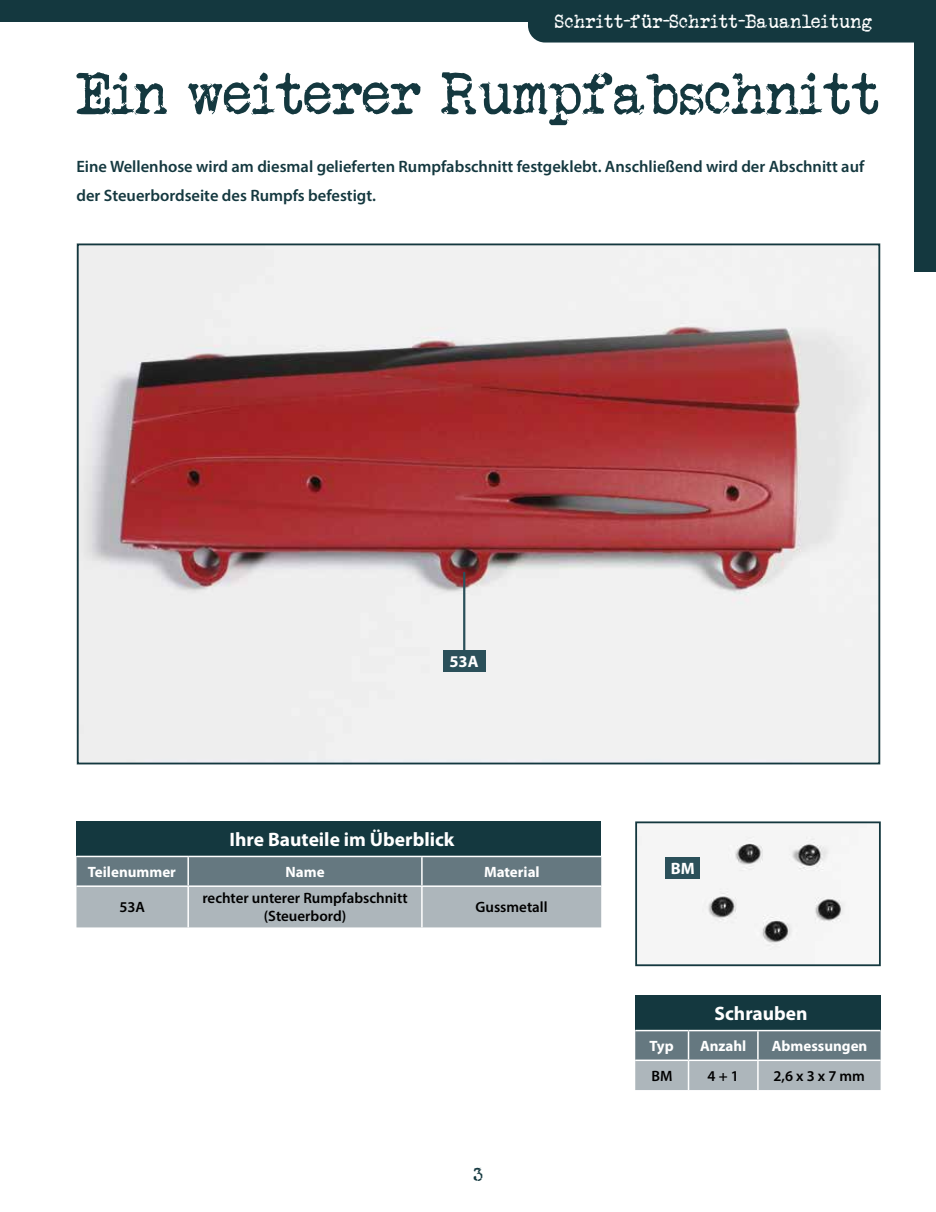
<style>
.page{position:relative;width:936px;height:1212px;background:#fff}
.page>*{position:absolute;margin:0;border:0;box-sizing:border-box;transform-origin:0 0}
.t1{font:60px "Veteran Typewriter";letter-spacing:-.005em;color:#14383f}
.t2{font:700 19.5px "Myriad Pro";color:#fff}
.t3{font:19.5px "Veteran Typewriter";letter-spacing:.02em;color:#fff}
.t4{font:19.5px "Veteran Typewriter";color:#14383f}
.t5{font:600 16.5px/28.5px "Myriad Pro";color:#14383f}
.t6{font:700 16.5px "Myriad Pro";color:#fff}
.t7{font:600 15px/18px "Myriad Pro";color:#000;text-align:center}
.t8{font:700 15px "Myriad Pro";color:#fff}
</style>
<div class="page">
<img style="left:638px;top:836px;width:208px;height:114px">
<div style="left:635px;top:821px;width:245px;height:145px;border:2px solid #14383f"></div>
<img style="left:80px;top:246px;width:797px;height:515px">
<div style="left:665px;top:857px;width:34px;height:21px;background:#2b505a"></div>
<div style="left:76px;top:821px;width:525px;height:35px;background:#14383f"></div>
<svg style="left:76px;top:857px;width:525px;height:70px;background:#909da3"></svg>
<hr style="left:188px;top:885px;width:234px;height:2px;background:#fff">
<hr style="left:187px;top:887px;width:2px;height:40px;background:#fff">
<hr style="left:422px;top:885px;width:179px;height:2px;background:#fff">
<hr style="left:421px;top:887px;width:1px;height:40px;background:#fff">
<hr style="left:187px;top:857px;width:2px;height:28px;background:#fff">
<hr style="left:76px;top:885px;width:112px;height:2px;background:#fff">
<div style="left:635px;top:995px;width:245px;height:35px;background:#14383f"></div>
<svg style="left:635px;top:1031px;width:245px;height:59px;background:#8e9ba2"></svg>
<hr style="left:463px;top:573px;width:2px;height:88px;background:#2b505a">
<div style="left:443px;top:650px;width:42px;height:22px;background:#2b505a"></div>
<div style="left:914px;top:0;width:21px;height:272px;background:#14383f"></div>
<div style="left:528px;top:21px;width:386px;height:22px;background:#14383f"></div>
<div style="left:0;top:0;width:935px;height:21px;background:#14383f"></div>
<p class="t3" style="left:555px;top:10px;width:319px">Schritt-für-Schritt-Bauanleitung</p>
<h1 class="t1" style="left:76px;top:59px;width:805px">Ein weiterer Rumpfabschnitt</h1>
<p class="t5" style="left:76px;top:152px;width:789px">Eine Wellenhose wird am diesmal gelieferten Rumpfabschnitt festgeklebt. Anschließend wird der Abschnitt auf der Steuerbordseite des Rumpfs befestigt.</p>
<p class="t6" style="left:449px;top:652px;width:31px">53A</p>
<p class="t2" style="left:230px;top:828px;width:226px">Ihre Bauteile im Überblick</p>
<p class="t8" style="left:88px;top:863px;width:90px">Teilenummer</p>
<p class="t8" style="left:285px;top:863px;width:41px">Name</p>
<p class="t8" style="left:484px;top:863px;width:57px">Material</p>
<p class="t7" style="left:119px;top:898px;width:27px">53A</p>
<p class="t7" style="left:202px;top:889px;width:207px">rechter unterer Rumpfabschnitt (Steuerbord)</p>
<p class="t7" style="left:475px;top:898px;width:74px">Gussmetall</p>
<p class="t4" style="left:474px;top:1163px;width:11px">3</p>
<p class="t6" style="left:670px;top:859px;width:25px">BM</p>
<p class="t2" style="left:714px;top:1002px;width:95px">Schrauben</p>
<p class="t8" style="left:649px;top:1037px;width:26px">Typ</p>
<p class="t8" style="left:700px;top:1037px;width:48px">Anzahl</p>
<p class="t8" style="left:771px;top:1037px;width:97px">Abmessungen</p>
<p class="t7" style="left:651px;top:1066px;width:23px">BM</p>
<p class="t7" style="left:707px;top:1066px;width:33px">4 + 1</p>
<p class="t7" style="left:773px;top:1066px;width:93px">2,6 x 3 x 7 mm</p>
</div>
